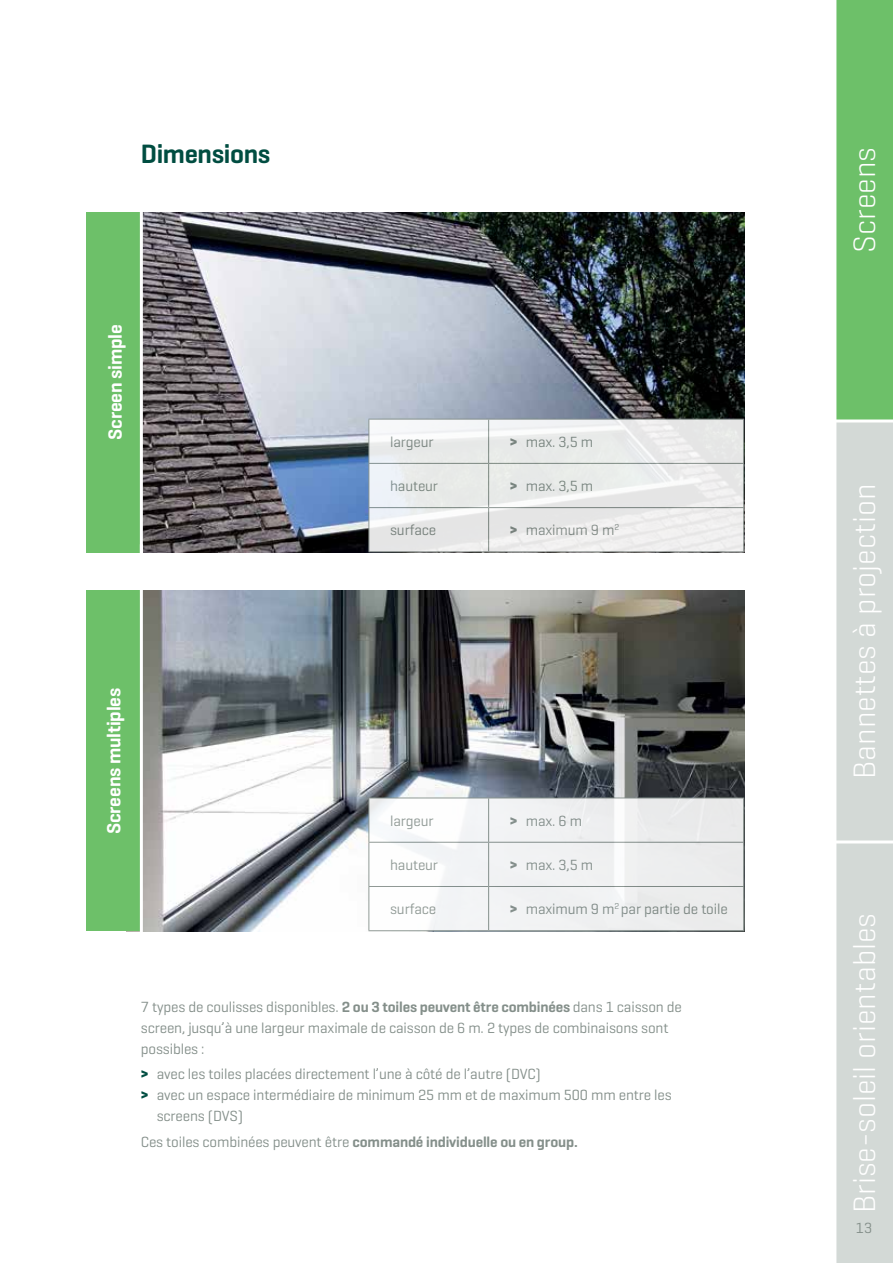
<style>
.page{position:relative;width:893px;height:1263px;background:#fff}
.page>*{position:absolute;margin:0;border:0;box-sizing:border-box;transform-origin:0 0}
.t1{font:300 31.5px "Geogrotesque";color:#fff}
.t2{font:600 27px "Geogrotesque";letter-spacing:-.015em;color:#004d41}
.t3{font:600 19.5px "Geogrotesque";letter-spacing:-.01em;color:#fff}
.t4{font:15px/21px "Geogrotesque";letter-spacing:-.01em;color:#848f8a}
.t5{font:600 15px "Geogrotesque";letter-spacing:-.01em;color:#848f8a}
.s1{font-weight:700}
.s2{font-weight:600}
.s3{font-weight:700;color:#004d41}
.s4{font-weight:400}
</style>
<div class="page">
<img style="left:143px;top:591px;width:601px;height:340px">
<img style="left:143px;top:212px;width:601px;height:340px">
<svg style="left:369px;top:799px;width:374px;height:131px;fill:#f1f2f3"></svg>
<hr style="left:368px;top:798px;width:121px;height:1px;background:#848f8a">
<hr style="left:368px;top:798px;width:1px;height:44px;background:#848f8a">
<hr style="left:489px;top:798px;width:255px;height:1px;background:#848f8a">
<hr style="left:488px;top:798px;width:1px;height:44px;background:#848f8a">
<hr style="left:743px;top:798px;width:1px;height:44px;background:#848f8a">
<hr style="left:368px;top:842px;width:121px;height:1px;background:#848f8a">
<hr style="left:368px;top:843px;width:1px;height:43px;background:#848f8a">
<hr style="left:489px;top:842px;width:255px;height:1px;background:#848f8a">
<hr style="left:488px;top:843px;width:1px;height:43px;background:#848f8a">
<hr style="left:743px;top:843px;width:1px;height:43px;background:#848f8a">
<hr style="left:368px;top:886px;width:121px;height:1px;background:#848f8a">
<hr style="left:368px;top:887px;width:1px;height:43px;background:#848f8a">
<hr style="left:489px;top:886px;width:255px;height:1px;background:#848f8a">
<hr style="left:488px;top:887px;width:1px;height:43px;background:#848f8a">
<hr style="left:743px;top:887px;width:1px;height:43px;background:#848f8a">
<hr style="left:368px;top:930px;width:121px;height:1px;background:#848f8a">
<hr style="left:489px;top:930px;width:255px;height:1px;background:#848f8a">
<div style="left:86px;top:591px;width:54px;height:340px;background:#6dc069"></div>
<svg style="left:369px;top:420px;width:374px;height:131px;fill:#e9ebe9"></svg>
<hr style="left:368px;top:419px;width:121px;height:1px;background:#848f8a">
<hr style="left:368px;top:419px;width:1px;height:44px;background:#848f8a">
<hr style="left:489px;top:419px;width:255px;height:1px;background:#848f8a">
<hr style="left:488px;top:419px;width:1px;height:44px;background:#848f8a">
<hr style="left:743px;top:419px;width:1px;height:44px;background:#848f8a">
<hr style="left:368px;top:463px;width:121px;height:1px;background:#848f8a">
<hr style="left:368px;top:464px;width:1px;height:43px;background:#848f8a">
<hr style="left:489px;top:463px;width:255px;height:1px;background:#848f8a">
<hr style="left:488px;top:464px;width:1px;height:43px;background:#848f8a">
<hr style="left:743px;top:464px;width:1px;height:43px;background:#848f8a">
<hr style="left:368px;top:507px;width:121px;height:1px;background:#848f8a">
<hr style="left:368px;top:508px;width:1px;height:43px;background:#848f8a">
<hr style="left:489px;top:507px;width:255px;height:1px;background:#848f8a">
<hr style="left:488px;top:508px;width:1px;height:43px;background:#848f8a">
<hr style="left:743px;top:508px;width:1px;height:43px;background:#848f8a">
<hr style="left:489px;top:551px;width:255px;height:1px;background:#848f8a">
<hr style="left:368px;top:551px;width:121px;height:1px;background:#848f8a">
<div style="left:86px;top:212px;width:56px;height:340px;background:#6dc069"></div>
<hr style="left:140px;top:183px;width:3px;height:406px;background:#fff">
<div style="left:834px;top:0;width:59px;height:421px;background:#6dc069"></div>
<div style="left:834px;top:421px;width:59px;height:421px;background:#d3d9d6"></div>
<div style="left:834px;top:842px;width:59px;height:421px;background:#d3d9d6"></div>
<hr style="left:834px;top:419px;width:59px;height:3px;background:#fff">
<hr style="left:834px;top:840px;width:59px;height:3px;background:#fff">
<hr style="left:833px;top:0;width:3px;height:1263px;background:#fff">
<h2 class="t2" style="left:141px;top:137px;width:131px">Dimensions</h2>
<h3 class="t3" style="left:103px;top:440px;width:117px;rotate:-90deg">Screen simple</h3>
<p class="t4" style="left:390px;top:431px;width:45px">largeur</p>
<p class="t4" style="left:510px;top:431px;width:85px"><span class="s1">&gt;</span> max. 3,5 m</p>
<p class="t4" style="left:390px;top:475px;width:49px">hauteur</p>
<p class="t4" style="left:510px;top:475px;width:85px"><span class="s1">&gt;</span> max. 3,5 m</p>
<p class="t4" style="left:390px;top:519px;width:48px">surface</p>
<p class="t4" style="left:510px;top:519px;width:111px"><span class="s1">&gt;</span> maximum 9 m<sup>2</sup></p>
<h3 class="t3" style="left:102px;top:834px;width:147px;rotate:-90deg">Screens multiples</h3>
<p class="t4" style="left:390px;top:810px;width:45px">largeur</p>
<p class="t4" style="left:510px;top:810px;width:74px"><span class="s1">&gt;</span> max. 6 m</p>
<p class="t4" style="left:390px;top:854px;width:49px">hauteur</p>
<p class="t4" style="left:510px;top:854px;width:85px"><span class="s1">&gt;</span> max. 3,5 m</p>
<p class="t4" style="left:390px;top:898px;width:48px">surface</p>
<p class="t4" style="left:510px;top:898px;width:219px"><span class="s1">&gt;</span> maximum 9 m<sup>2</sup> par partie de toile</p>
<p class="t4" style="left:141px;top:996px;width:543px">7 types de coulisses disponibles. <span class="s2">2 ou 3 toiles peuvent être combinées</span> dans 1 caisson de screen, jusqu’à une largeur maximale de caisson de 6 m. 2 types de combinaisons sont possibles :</p>
<p class="t4" style="left:141px;top:1063px;width:402px"><span class="s3">&gt;</span> avec les toiles placées directement l’une à côté de l’autre (DVC)</p>
<p class="t4" style="left:141px;top:1084px;width:532px"><span class="s3">&gt;</span> avec un espace intermédiaire de minimum 25 mm et de maximum 500 mm entre les</p>
<p class="t4" style="left:157px;top:1105px;width:88px">screens (DVS)</p>
<p class="t5" style="left:141px;top:1132px;width:438px"><span class="s4">Ces toiles combinées peuvent être</span> commandé individuelle ou en group.</p>
<h1 class="t1" style="left:845px;top:253px;width:107px;rotate:-90deg">Screens</h1>
<h1 class="t1" style="left:845px;top:779px;width:297px;rotate:-90deg">Bannettes à projection</h1>
<h1 class="t1" style="left:845px;top:1213px;width:302px;rotate:-90deg">Brise-soleil orientables</h1>
<p class="t4" style="left:856px;top:1217px;width:18px">13</p>
</div>
